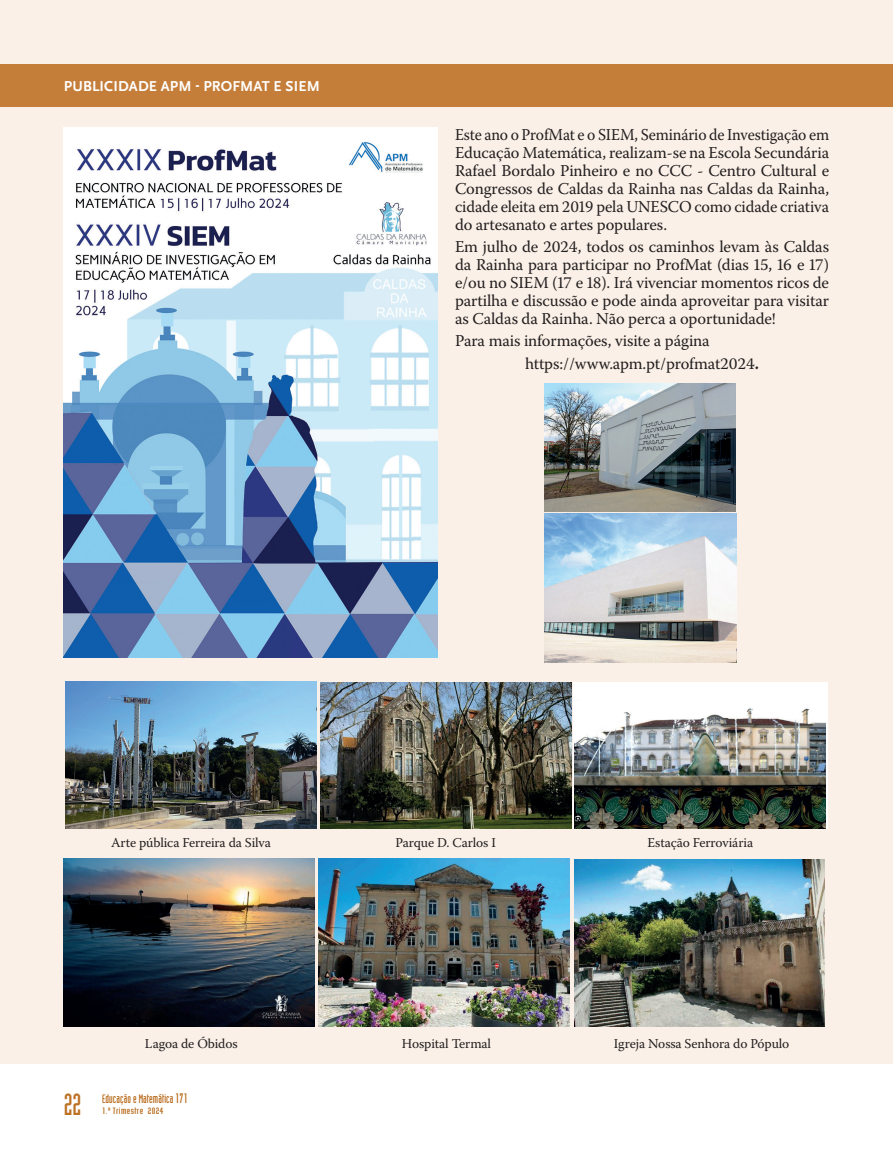
<style>
.page{position:relative;width:893px;height:1149px;background:#fff}
.page>*{position:absolute;margin:0;border:0;box-sizing:border-box;transform-origin:0 0}
.t1{font:30px "Industria LT Std Solid";color:#bd7124}
.TEXTO_PRINCIPAL{font:16.5px/18px "Warnock Pro";letter-spacing:-.01em;color:#231f20;text-align:justify}
.TEXTO_PRINCIPAL-2{font:16.5px/18px "Warnock Pro";letter-spacing:-.01em;color:#231f20;text-align:justify;scale:.95 1}
.CABEÇALHO__SECÇÃO{font:700 15px "Scala Sans Pro";letter-spacing:.01em;color:#fff}
.TEXTO_PRINCIPAL-3{font:13.5px "Warnock Pro";letter-spacing:-.01em;color:#231f20}
.t2{font:12px "Industria LT Std Solid";letter-spacing:.01em;color:#b66512}
.t3{font:9px "Industria LT Std Solid";letter-spacing:.03em;color:#b66512;scale:1.33 1}
.s1{font-weight:700}
.s2{font-size:13.5px}
</style>
<div class="page">
<div style="left:0;top:0;width:893px;height:1063px;background:#faf0e7"></div>
<img style="left:64px;top:128px;width:374px;height:529px">
<div style="left:0;top:64px;width:893px;height:42px;background:#c57e3a"></div>
<div style="left:573px;top:681px;width:255px;height:147px;background:#fff"></div>
<img style="left:66px;top:681px;width:251px;height:147px">
<img style="left:320px;top:682px;width:251px;height:146px">
<img style="left:575px;top:708px;width:251px;height:120px">
<img style="left:64px;top:858px;width:251px;height:167px">
<img style="left:319px;top:858px;width:251px;height:167px">
<img style="left:574px;top:859px;width:251px;height:166px">
<img style="left:544px;top:383px;width:191px;height:128px">
<img style="left:544px;top:513px;width:192px;height:149px">
<p class="CABEÇALHO__SECÇÃO" style="left:64px;top:77px;width:257px">PUBLICIDADE APM - PROFMAT E SIEM</p>
<p class="TEXTO_PRINCIPAL-2" style="left:455px;top:125px;width:395px">Este ano o ProfMat e o SIEM, Seminário de Investigação em Educação Matemática, realizam-se na Escola Secundária Rafael Bordalo Pinheiro e no CCC - Centro Cultural e Congressos de Caldas da Rainha nas Caldas da Rainha, cidade eleita em 2019 pela UNESCO como cidade criativa do artesanato e artes populares.</p>
<p class="TEXTO_PRINCIPAL" style="left:455px;top:237px;width:376px">Em julho de 2024, todos os caminhos levam às Caldas da Rainha para participar no ProfMat (dias 15, 16 e 17) e/ou no SIEM (17 e 18). Irá vivenciar momentos ricos de partilha e discussão e pode ainda aproveitar para visitar as Caldas da Rainha. Não perca a oportunidade!</p>
<p class="TEXTO_PRINCIPAL" style="left:455px;top:331px;width:256px">Para mais informações, visite a página</p>
<p class="TEXTO_PRINCIPAL" style="left:525px;top:354px;width:236px">https://www.apm.pt/profmat2024<span class="s1">.</span></p>
<p class="TEXTO_PRINCIPAL-3" style="left:111px;top:834px;width:161px">Arte pública Ferreira da Silva</p>
<p class="TEXTO_PRINCIPAL-3" style="left:395px;top:834px;width:102px">Parque D. Carlos I</p>
<p class="TEXTO_PRINCIPAL-3" style="left:648px;top:834px;width:107px">Estação Ferroviária</p>
<p class="TEXTO_PRINCIPAL-3" style="left:145px;top:1035px;width:94px">Lagoa de Óbidos</p>
<p class="TEXTO_PRINCIPAL-3" style="left:402px;top:1035px;width:91px">Hospital Termal</p>
<p class="TEXTO_PRINCIPAL-3" style="left:614px;top:1035px;width:177px">Igreja Nossa Senhora do Pópulo</p>
<h1 class="t1" style="left:64px;top:1087px;width:19px">22</h1>
<p class="t2" style="left:102px;top:1092px;width:87px">Educação e Matemática <span class="s2">171</span></p>
<p class="t3" style="left:102px;top:1105px;width:48px">1.º Trimestre 2024</p>
</div>
